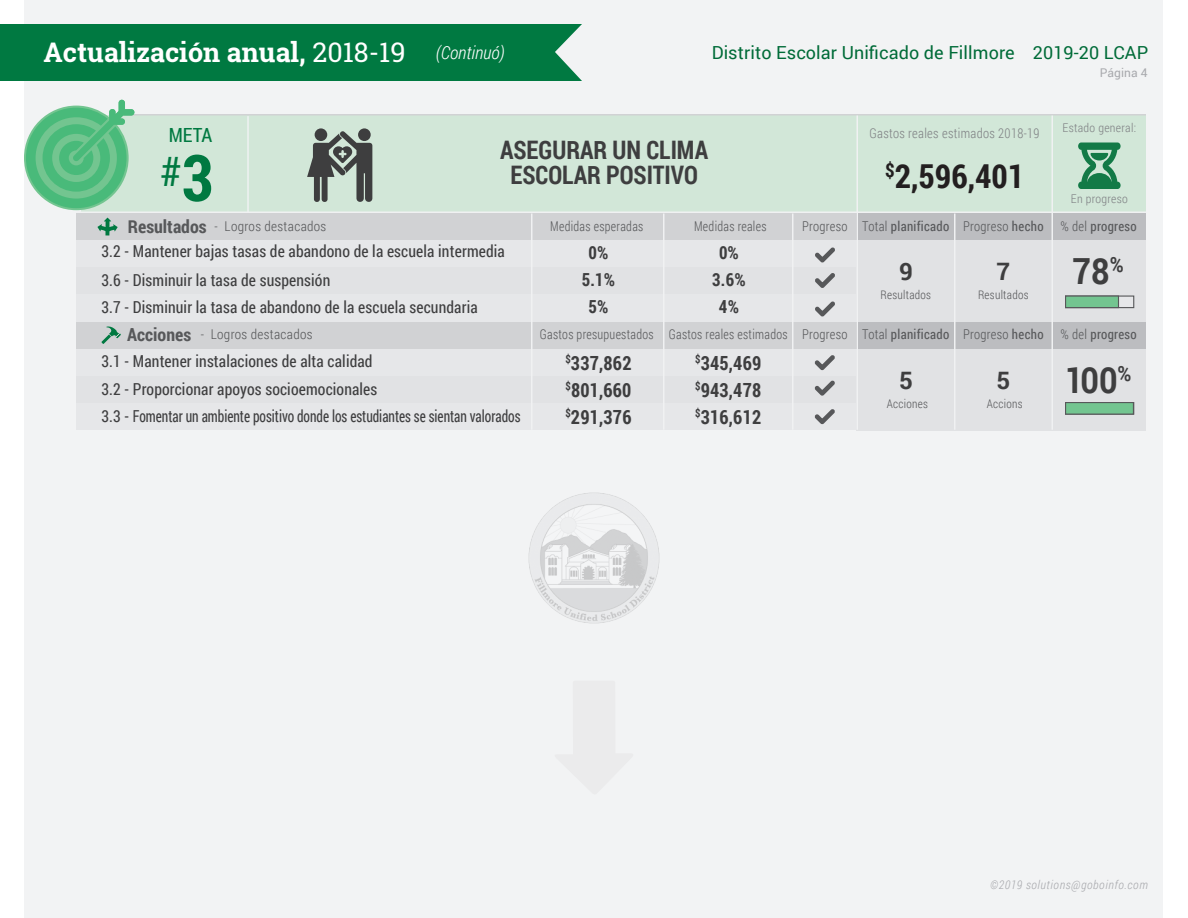
<style>
.page{position:relative;width:1188px;height:918px;background:#fff}
.page>*{position:absolute;margin:0;border:0;box-sizing:border-box;transform-origin:0 0}
.t1{font:40.5px "Roboto Condensed";color:#007941}
.t2{font:700 36px "Roboto";color:#3e3e3f;scale:.9 1}
.t3{font:700 33px "Roboto Condensed";color:#231f20}
.t4{font:700 27px "Roboto Slab";color:#fff}
.t5{font:700 25.5px "Roboto Condensed";color:#3e3e3f;scale:.95 1}
.t6{font:700 24px "Roboto";color:#3e3e3f}
.t7{font:700 19.5px "Roboto Condensed";letter-spacing:.01em;color:#3e3e3f;scale:.95 1}
.t8{font:19.5px "Roboto Condensed";color:#007941}
.t9{font:18px "Roboto";letter-spacing:.005em;color:#006b38}
.t10{font:700 18px "Roboto Condensed";color:#57585a}
.t11{font:700 18px "Roboto Condensed";color:#3e3e3f;scale:.95 1}
.t12{font:italic 300 18px "Roboto Condensed";color:#fff}
.t13{font:16.5px "Roboto Condensed";letter-spacing:.01em;color:#3e3e3f;scale:.95 1}
.t14{font:300 13.5px "Roboto Condensed";letter-spacing:.025em;color:#57585a;scale:.9 1}
.t15{font:13.5px "Roboto Condensed";letter-spacing:.025em;color:#57585a;scale:.95 1}
.t16{font:300 13.5px "Roboto Condensed";letter-spacing:.025em;color:#57585a;scale:.95 1}
.t17{font:300 13.5px "Roboto Condensed";letter-spacing:.025em;color:#57585a}
.t18{font:300 13.5px "Roboto Condensed";letter-spacing:.025em;color:#808285;scale:.95 1}
.t19{font:300 12px "Roboto Condensed";letter-spacing:.025em;color:#57585a;scale:.95 1}
.t20{font:italic 300 12px "Roboto Condensed";letter-spacing:.05em;color:#a8a9ad}
.t21{font:300 12px "Roboto Condensed";letter-spacing:.025em;color:#808285}
.t22{font:12px "Roboto";letter-spacing:.005em;color:#a8a9ad}
.s1{font-weight:400}
.s2{font-weight:700;font-size:64.5px}
.s3{font-weight:300}
</style>
<div class="page">
<div style="left:24px;top:0;width:1138px;height:918px;background:#f2f3f4"></div>
<div style="left:81px;top:116px;width:1065px;height:97px;background:#d2e7d8"></div>
<hr style="left:247px;top:116px;width:2px;height:96px;background:#eff2f3">
<div style="left:0;top:24px;width:582px;height:57px;background:#007941"></div>
<hr style="left:120px;top:114px;width:1026px;height:2px;background:#d1d2d4">
<svg style="left:24px;top:100px;width:110px;height:110px"></svg>
<div style="left:76px;top:213px;width:782px;height:217px;background:#e6e7e9"></div>
<div style="left:76px;top:213px;width:782px;height:27px;background:#d1d2d4"></div>
<div style="left:76px;top:322px;width:782px;height:27px;background:#d1d2d4"></div>
<div style="left:76px;top:267px;width:782px;height:27px;background:#e1e2e4"></div>
<div style="left:76px;top:376px;width:782px;height:27px;background:#e1e2e4"></div>
<div style="left:856px;top:213px;width:290px;height:27px;background:#bcbdc0"></div>
<div style="left:856px;top:240px;width:290px;height:190px;background:#e1e2e4"></div>
<div style="left:856px;top:322px;width:290px;height:27px;background:#bcbdc0"></div>
<hr style="left:76px;top:212px;width:1070px;height:1px;background:#f0f1f2">
<hr style="left:531px;top:214px;width:1px;height:216px;background:#f0f1f2">
<hr style="left:663px;top:214px;width:1px;height:216px;background:#f0f1f2">
<hr style="left:792px;top:214px;width:2px;height:216px;background:#f0f1f2">
<hr style="left:954px;top:214px;width:2px;height:216px;background:#f0f1f2">
<hr style="left:856px;top:116px;width:2px;height:314px;background:#f0f1f2">
<hr style="left:1052px;top:116px;width:1px;height:314px;background:#f0f1f2">
<svg style="left:1078px;top:143px;width:43px;height:46px"></svg>
<svg style="left:815px;top:248px;width:20px;height:14px"></svg>
<svg style="left:815px;top:273px;width:20px;height:15px"></svg>
<svg style="left:815px;top:302px;width:20px;height:14px"></svg>
<svg style="left:815px;top:355px;width:20px;height:15px"></svg>
<svg style="left:815px;top:381px;width:20px;height:15px"></svg>
<svg style="left:815px;top:409px;width:20px;height:15px"></svg>
<div style="left:1065px;top:296px;width:69px;height:12px;background:#e6e7e9;border:1px solid #57585a"></div>
<div style="left:1065px;top:296px;width:54px;height:12px;background:#73c590;border:1px solid #57585a"></div>
<div style="left:1065px;top:402px;width:69px;height:13px;background:#73c590;border:1px solid #57585a"></div>
<svg style="left:97px;top:218px;width:21px;height:17px"></svg>
<svg style="left:101px;top:326px;width:20px;height:18px"></svg>
<img style="left:528px;top:492px;width:132px;height:132px">
<svg style="left:358px;top:128px;width:13px;height:13px"></svg>
<svg style="left:315px;top:128px;width:12px;height:13px"></svg>
<svg style="left:307px;top:131px;width:65px;height:71px"></svg>
<p class="t4" style="left:44px;top:34px;width:364px">Actualización anual, <span class="s1">2018-19</span></p>
<p class="t9" style="left:712px;top:40px;width:438px">Distrito Escolar Unificado de Fillmore 2019-20 LCAP</p>
<p class="t12" style="left:436px;top:40px;width:70px">(Continuó)</p>
<p class="t22" style="left:1100px;top:64px;width:49px">Página 4</p>
<p class="t8" style="left:169px;top:121px;width:45px">META</p>
<p class="t1" style="left:161px;top:144px;width:55px">#<span class="s2">3</span></p>
<p class="t5" style="left:500px;top:132px;width:221px">ASEGURAR UN CLIMA</p>
<p class="t5" style="left:510px;top:157px;width:199px">ESCOLAR POSITIVO</p>
<p class="t10" style="left:128px;top:214px;width:80px">Resultados</p>
<p class="t17" style="left:215px;top:217px;width:113px">- Logros destacados</p>
<p class="t14" style="left:550px;top:217px;width:105px">Medidas esperadas</p>
<p class="t14" style="left:694px;top:217px;width:82px">Medidas reales</p>
<p class="t13" style="left:101px;top:240px;width:426px">3.2 - Mantener bajas tasas de abandono de la escuela intermedia</p>
<p class="t11" style="left:589px;top:240px;width:23px">0%</p>
<p class="t11" style="left:719px;top:240px;width:23px">0%</p>
<p class="t13" style="left:101px;top:268px;width:242px">3.6 - Disminuir la tasa de suspensión</p>
<p class="t11" style="left:582px;top:267px;width:37px">5.1%</p>
<p class="t11" style="left:712px;top:267px;width:37px">3.6%</p>
<p class="t13" style="left:101px;top:295px;width:398px">3.7 - Disminuir la tasa de abandono de la escuela secundaria</p>
<p class="t11" style="left:588px;top:294px;width:23px">5%</p>
<p class="t11" style="left:719px;top:294px;width:23px">4%</p>
<p class="t16" style="left:802px;top:217px;width:49px">Progreso</p>
<p class="t18" style="left:870px;top:124px;width:181px">Gastos reales estimados 2018-19</p>
<p class="t21" style="left:1063px;top:119px;width:75px">Estado general:</p>
<p class="t3" style="left:885px;top:153px;width:141px"><sup>$</sup>2,596,401</p>
<p class="t15" style="left:862px;top:217px;width:93px"><span class="s3">Total</span> planificado</p>
<p class="t16" style="left:963px;top:217px;width:86px">Progreso <span class="s1">hecho</span></p>
<p class="t6" style="left:899px;top:255px;width:15px">9</p>
<p class="t6" style="left:997px;top:255px;width:15px">7</p>
<p class="t19" style="left:881px;top:286px;width:55px">Resultados</p>
<p class="t19" style="left:978px;top:286px;width:55px">Resultados</p>
<p class="t21" style="left:1071px;top:190px;width:58px">En progreso</p>
<p class="t15" style="left:1060px;top:217px;width:82px"><span class="s3">% del</span> progreso</p>
<p class="t2" style="left:1072px;top:246px;width:58px">78<sup>%</sup></p>
<p class="t10" style="left:127px;top:322px;width:65px">Acciones</p>
<p class="t14" style="left:540px;top:325px;width:128px">Gastos presupuestados</p>
<p class="t14" style="left:669px;top:325px;width:133px">Gastos reales estimados</p>
<p class="t17" style="left:201px;top:325px;width:113px">- Logros destacados</p>
<p class="t16" style="left:802px;top:325px;width:49px">Progreso</p>
<p class="t15" style="left:862px;top:325px;width:93px"><span class="s3">Total</span> planificado</p>
<p class="t16" style="left:963px;top:325px;width:86px">Progreso <span class="s1">hecho</span></p>
<p class="t15" style="left:1060px;top:325px;width:82px"><span class="s3">% del</span> progreso</p>
<p class="t13" style="left:101px;top:349px;width:287px">3.1 - Mantener instalaciones de alta calidad</p>
<p class="t7" style="left:565px;top:349px;width:71px"><sup>$</sup>337,862</p>
<p class="t7" style="left:695px;top:349px;width:71px"><sup>$</sup>345,469</p>
<p class="t13" style="left:101px;top:378px;width:292px">3.2 - Proporcionar apoyos socioemocionales</p>
<p class="t7" style="left:566px;top:376px;width:71px"><sup>$</sup>801,660</p>
<p class="t7" style="left:695px;top:376px;width:71px"><sup>$</sup>943,478</p>
<p class="t13" style="left:101px;top:405px;width:443px">3.3 - Fomentar un ambiente positivo donde los estudiantes se sientan valorados</p>
<p class="t7" style="left:565px;top:403px;width:71px"><sup>$</sup>291,376</p>
<p class="t7" style="left:695px;top:403px;width:71px"><sup>$</sup>316,612</p>
<p class="t6" style="left:899px;top:364px;width:15px">5</p>
<p class="t19" style="left:887px;top:395px;width:45px">Acciones</p>
<p class="t6" style="left:997px;top:364px;width:15px">5</p>
<p class="t19" style="left:987px;top:395px;width:39px">Accions</p>
<p class="t2" style="left:1065px;top:355px;width:75px">100<sup>%</sup></p>
<p class="t20" style="left:990px;top:877px;width:159px">©2019 solutions@goboinfo.com</p>
</div>
